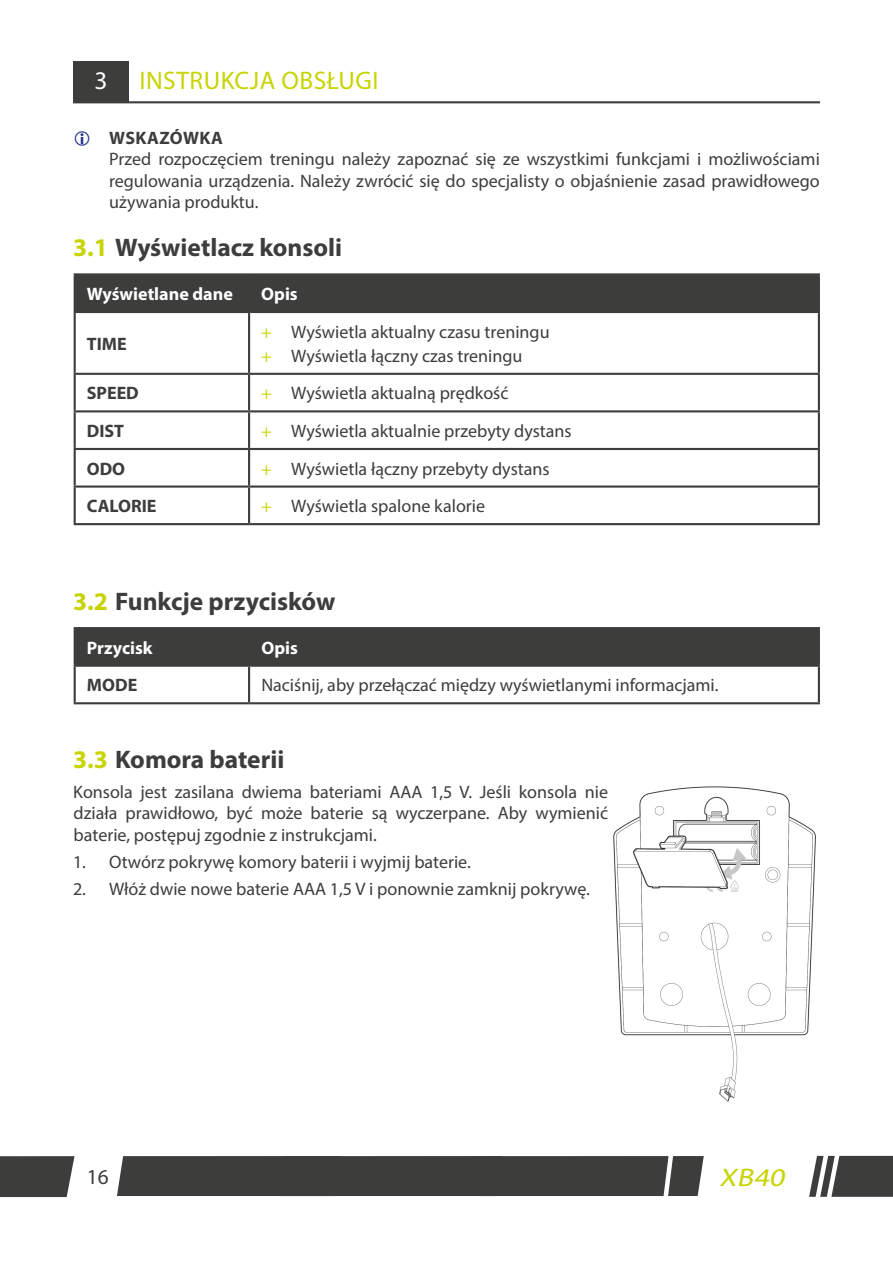
<style>
.page{position:relative;width:893px;height:1263px;background:#fff}
.page>*{position:absolute;margin:0;border:0;box-sizing:border-box;transform-origin:0 0}
.t1{font:700 25.5px "Myriad Pro";color:#3d3d3c}
.t2{font:25.5px "Myriad Pro";letter-spacing:.02em;color:#c8d400}
.t3{font:italic 25.5px "Myriad Pro";color:#c8d400;scale:1.18 1}
.t4{font:25.5px "Myriad Pro";color:#fff}
.t5{font:21.3px "Myriad Pro";color:#3d3d3c}
.Text_Hinweise{font:18px/21.6px "Myriad Pro";color:#3d3d3c;text-align:justify}
.t6{font:700 18px "Myriad Pro";color:#fff}
.t7{font:700 18px "Myriad Pro";color:#3d3d3c}
.t8{font:700 18px "Myriad Pro";letter-spacing:.02em;color:#3d3d3c}
.s1{color:#c8d400}
</style>
<div class="page">
<img style="left:613px;top:786px;width:203px;height:316px">
<svg style="left:809px;top:1155px;width:84px;height:42px;background:#5f5f5e"></svg>
<svg style="left:0;top:1156px;width:74px;height:41px;background:#464645"></svg>
<div style="left:117px;top:1156px;width:587px;height:41px;background:#3d3d3c"></div>
<div style="left:73px;top:61px;width:55px;height:41px;background:#3d3d3c"></div>
<hr style="left:73px;top:101px;width:747px;height:2px;background:#3d3d3c">
<div style="left:76px;top:275px;width:742px;height:36px;background:#3d3d3c"></div>
<hr style="left:74px;top:273px;width:175px;height:2px;background:#3d3d3c">
<hr style="left:74px;top:275px;width:2px;height:36px;background:#3d3d3c">
<hr style="left:74px;top:311px;width:175px;height:2px;background:#3d3d3c">
<hr style="left:74px;top:313px;width:2px;height:60px;background:#3d3d3c">
<hr style="left:249px;top:311px;width:571px;height:2px;background:#3d3d3c">
<hr style="left:74px;top:373px;width:175px;height:2px;background:#3d3d3c">
<hr style="left:74px;top:375px;width:2px;height:35px;background:#3d3d3c">
<hr style="left:249px;top:373px;width:571px;height:2px;background:#3d3d3c">
<hr style="left:74px;top:410px;width:175px;height:2px;background:#3d3d3c">
<hr style="left:74px;top:412px;width:2px;height:36px;background:#3d3d3c">
<hr style="left:249px;top:410px;width:571px;height:2px;background:#3d3d3c">
<hr style="left:74px;top:448px;width:175px;height:2px;background:#3d3d3c">
<hr style="left:74px;top:450px;width:2px;height:35px;background:#3d3d3c">
<hr style="left:249px;top:448px;width:571px;height:2px;background:#3d3d3c">
<hr style="left:74px;top:485px;width:175px;height:3px;background:#3d3d3c">
<hr style="left:74px;top:488px;width:2px;height:35px;background:#3d3d3c">
<hr style="left:249px;top:485px;width:571px;height:3px;background:#3d3d3c">
<hr style="left:74px;top:523px;width:175px;height:2px;background:#3d3d3c">
<hr style="left:249px;top:273px;width:571px;height:2px;background:#3d3d3c">
<hr style="left:248px;top:275px;width:2px;height:36px;background:#3d3d3c">
<hr style="left:818px;top:275px;width:2px;height:36px;background:#3d3d3c">
<hr style="left:248px;top:313px;width:2px;height:60px;background:#3d3d3c">
<hr style="left:818px;top:313px;width:2px;height:60px;background:#3d3d3c">
<hr style="left:248px;top:375px;width:2px;height:35px;background:#3d3d3c">
<hr style="left:818px;top:375px;width:2px;height:35px;background:#3d3d3c">
<hr style="left:248px;top:412px;width:2px;height:36px;background:#3d3d3c">
<hr style="left:818px;top:412px;width:2px;height:36px;background:#3d3d3c">
<hr style="left:248px;top:450px;width:2px;height:35px;background:#3d3d3c">
<hr style="left:818px;top:450px;width:2px;height:35px;background:#3d3d3c">
<hr style="left:248px;top:488px;width:2px;height:35px;background:#3d3d3c">
<hr style="left:818px;top:488px;width:2px;height:35px;background:#3d3d3c">
<hr style="left:249px;top:523px;width:571px;height:2px;background:#3d3d3c">
<div style="left:76px;top:629px;width:742px;height:36px;background:#3d3d3c"></div>
<hr style="left:74px;top:627px;width:175px;height:2px;background:#3d3d3c">
<hr style="left:74px;top:629px;width:2px;height:36px;background:#3d3d3c">
<hr style="left:74px;top:665px;width:175px;height:2px;background:#3d3d3c">
<hr style="left:74px;top:667px;width:2px;height:35px;background:#3d3d3c">
<hr style="left:249px;top:665px;width:571px;height:2px;background:#3d3d3c">
<hr style="left:74px;top:702px;width:175px;height:2px;background:#3d3d3c">
<hr style="left:249px;top:702px;width:571px;height:2px;background:#3d3d3c">
<hr style="left:249px;top:627px;width:571px;height:2px;background:#3d3d3c">
<hr style="left:248px;top:629px;width:2px;height:36px;background:#3d3d3c">
<hr style="left:818px;top:629px;width:2px;height:36px;background:#3d3d3c">
<hr style="left:248px;top:667px;width:2px;height:35px;background:#3d3d3c">
<hr style="left:818px;top:667px;width:2px;height:35px;background:#3d3d3c">
<p class="t4" style="left:94px;top:65px;width:15px">3</p>
<p class="t2" style="left:139px;top:65px;width:241px">INSTRUKCJA OBSŁUGI</p>
<p class="t8" style="left:109px;top:126px;width:115px">WSKAZÓWKA</p>
<p class="Text_Hinweise" style="left:109px;top:148px;width:712px">Przed rozpoczęciem treningu należy zapoznać się ze wszystkimi funkcjami i możliwościami regulowania urządzenia. Należy zwrócić się do specjalisty o objaśnienie zasad prawidłowego używania produktu.</p>
<p class="t1" style="left:73px;top:231px;width:271px"><span class="s1">3.1</span> Wyświetlacz konsoli</p>
<p class="t6" style="left:87px;top:282px;width:148px">Wyświetlane dane</p>
<p class="t6" style="left:261px;top:282px;width:38px">Opis</p>
<p class="t7" style="left:87px;top:332px;width:41px">TIME</p>
<p class="Text_Hinweise" style="left:261px;top:320px;width:290px"><span class="s1">+</span> Wyświetla aktualny czasu treningu</p>
<p class="Text_Hinweise" style="left:261px;top:345px;width:263px"><span class="s1">+</span> Wyświetla łączny czas treningu</p>
<p class="t7" style="left:87px;top:382px;width:54px">SPEED</p>
<p class="Text_Hinweise" style="left:261px;top:382px;width:249px"><span class="s1">+</span> Wyświetla aktualną prędkość</p>
<p class="t7" style="left:87px;top:419px;width:39px">DIST</p>
<p class="Text_Hinweise" style="left:261px;top:420px;width:312px"><span class="s1">+</span> Wyświetla aktualnie przebyty dystans</p>
<p class="t7" style="left:87px;top:457px;width:40px">ODO</p>
<p class="Text_Hinweise" style="left:261px;top:457px;width:290px"><span class="s1">+</span> Wyświetla łączny przebyty dystans</p>
<p class="t7" style="left:87px;top:494px;width:71px">CALORIE</p>
<p class="Text_Hinweise" style="left:261px;top:495px;width:226px"><span class="s1">+</span> Wyświetla spalone kalorie</p>
<p class="t1" style="left:73px;top:584px;width:264px"><span class="s1">3.2</span> Funkcje przycisków</p>
<p class="t6" style="left:87px;top:636px;width:67px">Przycisk</p>
<p class="t6" style="left:261px;top:636px;width:38px">Opis</p>
<p class="t7" style="left:87px;top:673px;width:52px">MODE</p>
<p class="Text_Hinweise" style="left:261px;top:674px;width:459px">Naciśnij, aby przełączać między wyświetlanymi informacjami.</p>
<p class="t1" style="left:73px;top:743px;width:213px"><span class="s1">3.3</span> Komora baterii</p>
<p class="Text_Hinweise" style="left:73px;top:781px;width:536px;line-height:21.1px">Konsola jest zasilana dwiema bateriami AAA 1,5 V. Jeśli konsola nie działa prawidłowo, być może baterie są wyczerpane. Aby wymienić baterie, postępuj zgodnie z instrukcjami.</p>
<p class="Text_Hinweise" style="left:73px;top:851px;width:399px">1. Otwórz pokrywę komory baterii i wyjmij baterie.</p>
<p class="Text_Hinweise" style="left:73px;top:878px;width:518px">2. Włóż dwie nowe baterie AAA 1,5 V i ponownie zamknij pokrywę.</p>
<p class="t5" style="left:87px;top:1163px;width:23px">16</p>
<h1 class="t3" style="left:719px;top:1162px;width:62px">XB40</h1>
</div>
